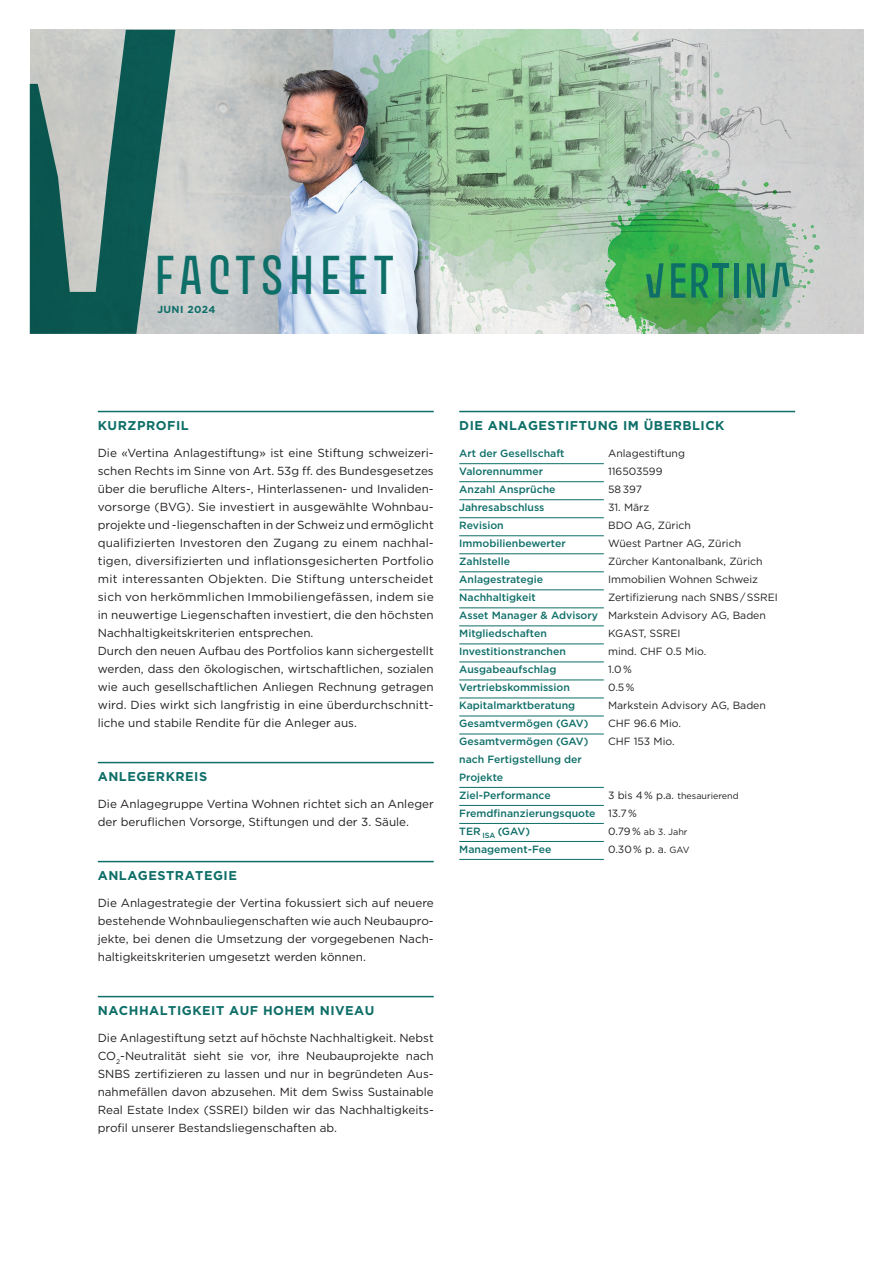
<style>
.page{position:relative;width:893px;height:1263px;background:#fff}
.page>*{position:absolute;margin:0;border:0;box-sizing:border-box;transform-origin:0 0}
.t1{font:48.75px "Avory I Latn Me";letter-spacing:.09em;color:#0e6e68}
.Untertitel_mit_Linie{font:700 12.75px "Gotham";letter-spacing:.04em;color:#0e6e68}
.Grundtext{font:11.85px "Gotham";letter-spacing:.01em;color:#231f20}
.Grundtext-2{font:11.7px/18px "Gotham";color:#231f20;text-align:justify}
.Grundtext-3{font:500 10.5px/18px "Gotham";color:#0e6e68}
.Grundtext-4{font:10.5px "Gotham";color:#231f20}
.Grundtext-5{font:700 10.2px "Gotham";letter-spacing:.04em;color:#0e6e68}
.Grundtext-6{font:9px "Gotham";color:#231f20}
.s1{font-size:10.5px}
.s2{font-size:9px}
</style>
<div class="page">
<hr style="left:459px;top:411px;width:336px;height:1px;background:#0e6e68">
<hr style="left:98px;top:411px;width:336px;height:1px;background:#0e6e68">
<hr style="left:98px;top:762px;width:336px;height:1px;background:#0e6e68">
<hr style="left:98px;top:861px;width:336px;height:1px;background:#0e6e68">
<hr style="left:98px;top:996px;width:336px;height:1px;background:#0e6e68">
<hr style="left:459px;top:859px;width:145px;height:1px;background:#0e6e68">
<hr style="left:459px;top:463px;width:145px;height:1px;background:#0e6e68">
<hr style="left:459px;top:481px;width:145px;height:1px;background:#0e6e68">
<hr style="left:459px;top:499px;width:145px;height:1px;background:#0e6e68">
<hr style="left:459px;top:517px;width:145px;height:1px;background:#0e6e68">
<hr style="left:459px;top:535px;width:145px;height:1px;background:#0e6e68">
<hr style="left:459px;top:553px;width:145px;height:1px;background:#0e6e68">
<hr style="left:459px;top:571px;width:145px;height:1px;background:#0e6e68">
<hr style="left:459px;top:590px;width:145px;height:1px;background:#0e6e68">
<hr style="left:459px;top:608px;width:145px;height:1px;background:#0e6e68">
<hr style="left:459px;top:626px;width:145px;height:1px;background:#0e6e68">
<hr style="left:459px;top:644px;width:145px;height:1px;background:#0e6e68">
<hr style="left:459px;top:662px;width:145px;height:1px;background:#0e6e68">
<hr style="left:459px;top:680px;width:145px;height:1px;background:#0e6e68">
<hr style="left:459px;top:698px;width:145px;height:1px;background:#0e6e68">
<hr style="left:459px;top:716px;width:145px;height:1px;background:#0e6e68">
<hr style="left:459px;top:734px;width:145px;height:1px;background:#0e6e68">
<hr style="left:459px;top:787px;width:145px;height:1px;background:#0e6e68">
<hr style="left:459px;top:805px;width:145px;height:1px;background:#0e6e68">
<hr style="left:459px;top:823px;width:145px;height:1px;background:#0e6e68">
<hr style="left:459px;top:841px;width:145px;height:1px;background:#0e6e68">
<img style="left:175px;top:30px;width:688px;height:304px">
<svg style="left:30px;top:30px;width:145px;height:304px;background:#668e8a"></svg>
<svg style="left:646px;top:263px;width:18px;height:35px"></svg>
<svg style="left:772px;top:263px;width:18px;height:34px"></svg>
<svg style="left:691px;top:263px;width:38px;height:35px"></svg>
<div style="left:734px;top:263px;width:5px;height:35px;background:#0e6e68"></div>
<svg style="left:747px;top:263px;width:18px;height:35px"></svg>
<div style="left:712px;top:263px;width:17px;height:5px;background:#0e6e68"></div>
<svg style="left:671px;top:263px;width:14px;height:35px"></svg>
<p class="t1" style="left:154px;top:244px;width:241px">FACTSHEET</p>
<p class="Grundtext-5" style="left:157px;top:302px;width:60px">JUNI 2024</p>
<p class="Untertitel_mit_Linie" style="left:98px;top:417px;width:92px">KURZPROFIL</p>
<p class="Untertitel_mit_Linie" style="left:459px;top:417px;width:267px">DIE ANLAGESTIFTUNG IM ÜBERBLICK</p>
<p class="Grundtext-2" style="left:98px;top:444px;width:337px">Die «Vertina Anlagestiftung» ist eine Stiftung schweizeri&shy;schen Rechts im Sinne von Art. 53g ff. des Bundesgesetzes über die berufliche Alters-, Hinterlassenen- und Invaliden&shy;vorsorge (BVG). Sie investiert in ausgewählte Wohnbau&shy;projekte und -liegenschaften in der Schweiz und ermöglicht</p>
<p class="Grundtext" style="left:98px;top:536px;width:337px">qualifizierten Investoren den Zugang zu einem nachhal-</p>
<p class="Grundtext-2" style="left:98px;top:552px;width:337px">tigen, diversifizierten und inflationsgesicherten Portfolio mit interessanten Objekten. Die Stiftung unterscheidet sich von herkömmlichen Immobiliengefässen, indem sie in neuwertige Liegenschaften investiert, die den höchsten Nachhaltigkeitskriterien entsprechen.</p>
<p class="Grundtext-2" style="left:98px;top:642px;width:337px">Durch den neuen Aufbau des Portfolios kann sichergestellt werden, dass den ökologischen, wirtschaftlichen, sozialen wie auch gesellschaftlichen Anliegen Rechnung getragen wird. Dies wirkt sich langfristig in eine überdurchschnitt&shy;liche und stabile Rendite für die Anleger aus.</p>
<p class="Grundtext-3" style="left:459px;top:444px;width:107px">Art der Gesellschaft</p>
<p class="Grundtext-4" style="left:608px;top:447px;width:78px">Anlagestiftung</p>
<p class="Grundtext-3" style="left:459px;top:462px;width:85px">Valorennummer</p>
<p class="Grundtext-4" style="left:608px;top:465px;width:56px">116503599</p>
<p class="Grundtext-3" style="left:459px;top:480px;width:98px">Anzahl Ansprüche</p>
<p class="Grundtext-4" style="left:608px;top:483px;width:35px">58 397</p>
<p class="Grundtext-3" style="left:459px;top:498px;width:87px">Jahresabschluss</p>
<p class="Grundtext-4" style="left:608px;top:501px;width:43px">31. März</p>
<p class="Grundtext-3" style="left:459px;top:516px;width:46px">Revision</p>
<p class="Grundtext-4" style="left:608px;top:519px;width:84px">BDO AG, Zürich</p>
<p class="Grundtext-3" style="left:459px;top:534px;width:108px">Immobilienbewerter</p>
<p class="Grundtext-4" style="left:608px;top:537px;width:135px">Wüest Partner AG, Zürich</p>
<p class="Grundtext-3" style="left:459px;top:552px;width:53px">Zahlstelle</p>
<p class="Grundtext-4" style="left:608px;top:555px;width:156px">Zürcher Kantonalbank, Zürich</p>
<p class="Grundtext-3" style="left:459px;top:570px;width:85px">Anlagestrategie</p>
<p class="Grundtext-4" style="left:608px;top:573px;width:152px">Immobilien Wohnen Schweiz</p>
<p class="Grundtext-3" style="left:459px;top:588px;width:78px">Nachhaltigkeit</p>
<p class="Grundtext-4" style="left:608px;top:591px;width:171px">Zertifizierung nach SNBS / SSREI</p>
<p class="Grundtext-3" style="left:459px;top:606px;width:140px">Asset Manager &amp; Advisory</p>
<p class="Grundtext-4" style="left:608px;top:609px;width:159px">Markstein Advisory AG, Baden</p>
<p class="Grundtext-3" style="left:459px;top:624px;width:89px">Mitgliedschaften</p>
<p class="Grundtext-4" style="left:608px;top:627px;width:74px">KGAST, SSREI</p>
<p class="Grundtext-3" style="left:459px;top:642px;width:108px">Investitionstranchen</p>
<p class="Grundtext-4" style="left:608px;top:645px;width:100px">mind. CHF 0.5 Mio.</p>
<p class="Grundtext-3" style="left:459px;top:660px;width:99px">Ausgabeaufschlag</p>
<p class="Grundtext-4" style="left:608px;top:663px;width:25px">1.0 %</p>
<p class="Grundtext-3" style="left:459px;top:678px;width:112px">Vertriebskommission</p>
<p class="Grundtext-4" style="left:608px;top:681px;width:28px">0.5 %</p>
<p class="Grundtext-3" style="left:459px;top:696px;width:117px">Kapitalmarktberatung</p>
<p class="Grundtext-4" style="left:608px;top:699px;width:159px">Markstein Advisory AG, Baden</p>
<p class="Grundtext-3" style="left:459px;top:714px;width:131px">Gesamtvermögen (GAV)</p>
<p class="Grundtext-4" style="left:608px;top:717px;width:74px">CHF 96.6 Mio.</p>
<p class="Grundtext-3" style="left:459px;top:732px;width:131px">Gesamtvermögen (GAV) nach Fertigstellung der<br>Projekte</p>
<p class="Grundtext-4" style="left:608px;top:735px;width:68px">CHF 153 Mio.</p>
<p class="Grundtext-3" style="left:459px;top:786px;width:93px">Ziel-Performance</p>
<p class="Grundtext-6" style="left:608px;top:790px;width:132px"><span class="s1">3 bis 4 % p.a.</span> thesaurierend</p>
<p class="Grundtext-3" style="left:459px;top:804px;width:138px">Fremdfinanzierungsquote</p>
<p class="Grundtext-4" style="left:608px;top:807px;width:30px">13.7 %</p>
<p class="Grundtext-3" style="left:459px;top:822px;width:72px">TER <sub>ISA</sub> (GAV)</p>
<p class="Grundtext-6" style="left:608px;top:826px;width:81px"><span class="s1">0.79 %</span> ab 3. Jahr</p>
<p class="Grundtext-3" style="left:459px;top:840px;width:94px">Management-Fee</p>
<p class="Grundtext-4" style="left:608px;top:843px;width:83px">0.30 % p. a. <span class="s2">GAV</span></p>
<p class="Untertitel_mit_Linie" style="left:98px;top:768px;width:111px">ANLEGERKREIS</p>
<p class="Grundtext-2" style="left:98px;top:795px;width:337px">Die Anlagegruppe Vertina Wohnen richtet sich an Anleger der beruflichen Vorsorge, Stiftungen und der 3. Säule.</p>
<p class="Untertitel_mit_Linie" style="left:98px;top:867px;width:141px">ANLAGESTRATEGIE</p>
<p class="Grundtext-2" style="left:98px;top:894px;width:337px">Die Anlagestrategie der Vertina fokussiert sich auf neuere bestehende Wohnbauliegenschaften wie auch Neubaupro&shy;jekte, bei denen die Umsetzung der vorgegebenen Nach&shy;haltigkeitskriterien umgesetzt werden können.</p>
<p class="Untertitel_mit_Linie" style="left:98px;top:1002px;width:278px">NACHHALTIGKEIT AUF HOHEM NIVEAU</p>
<p class="Grundtext-2" style="left:98px;top:1029px;width:337px">Die Anlagestiftung setzt auf höchste Nachhaltigkeit. Nebst</p>
<p class="Grundtext-2" style="left:98px;top:1047px;width:337px">CO<sub>2</sub>-Neutralität sieht sie vor, ihre Neubauprojekte nach SNBS zertifizieren zu lassen und nur in begründeten Aus&shy;nahmefällen davon abzusehen. Mit dem Swiss Sustainable Real Estate Index (SSREI) bilden wir das Nachhaltigkeits&shy;profil unserer Bestandsliegenschaften ab.</p>
</div>
